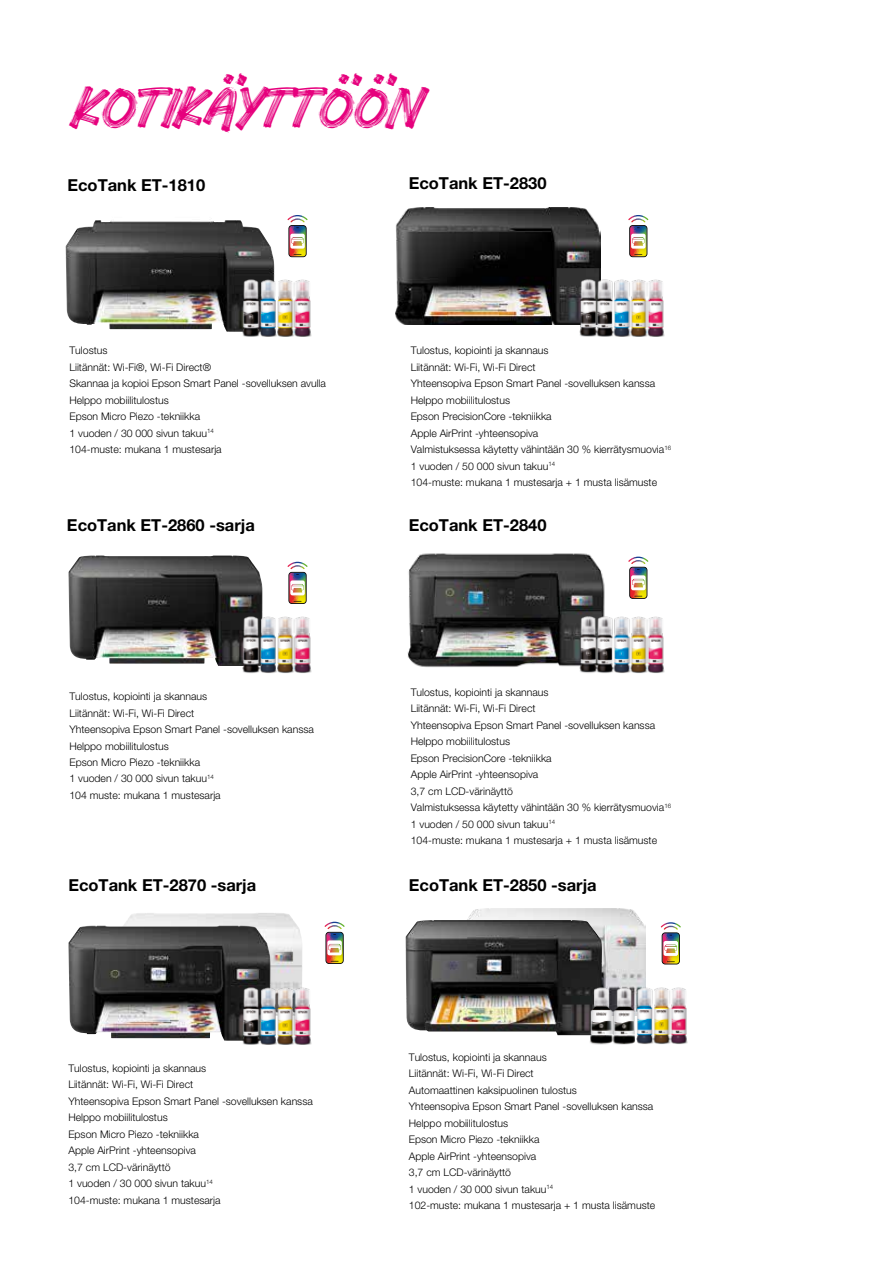
<style>
.page{position:relative;width:893px;height:1263px;background:#fff}
.page>*{position:absolute;margin:0;border:0;box-sizing:border-box;transform-origin:0 0}
.t1{font:48px "Briche";color:#e6007d}
.t2{font:700 16.5px "Helvetica Neue LT";color:#000}
.t3{font:300 10.5px/16.5px "Helvetica Neue LT";color:#000}
</style>
<div class="page">
<img style="left:467px;top:909px;width:178px;height:76px">
<img style="left:124px;top:913px;width:178px;height:72px">
<img style="left:66px;top:220px;width:208px;height:112px">
<img style="left:68px;top:555px;width:194px;height:111px">
<img style="left:68px;top:925px;width:202px;height:116px">
<img style="left:395px;top:208px;width:205px;height:117px">
<img style="left:407px;top:553px;width:234px;height:114px">
<img style="left:406px;top:920px;width:196px;height:115px">
<img style="left:240px;top:277px;width:72px;height:60px">
<img style="left:596px;top:277px;width:69px;height:60px">
<img style="left:576px;top:277px;width:20px;height:60px">
<img style="left:596px;top:614px;width:69px;height:59px">
<img style="left:576px;top:614px;width:20px;height:59px">
<img style="left:240px;top:614px;width:72px;height:59px">
<img style="left:240px;top:985px;width:72px;height:60px">
<img style="left:613px;top:985px;width:75px;height:60px">
<img style="left:587px;top:985px;width:26px;height:60px">
<svg style="left:325px;top:922px;width:20px;height:42px"></svg>
<svg style="left:628px;top:215px;width:20px;height:42px"></svg>
<svg style="left:628px;top:557px;width:20px;height:42px"></svg>
<svg style="left:661px;top:922px;width:20px;height:42px"></svg>
<svg style="left:287px;top:562px;width:21px;height:42px"></svg>
<svg style="left:287px;top:215px;width:21px;height:42px"></svg>
<h1 class="t1" style="left:68px;top:65px;width:350px">KOTIKÄYTTÖÖN</h1>
<h2 class="t2" style="left:67px;top:175px;width:139px">EcoTank ET-1810</h2>
<h2 class="t2" style="left:409px;top:173px;width:139px">EcoTank ET-2830</h2>
<p class="t3" style="left:69px;top:342px;width:258px">Tulostus<br>Liitännät: Wi-Fi®, Wi-Fi Direct®<br>Skannaa ja kopioi Epson Smart Panel -sovelluksen avulla<br>Helppo mobiilitulostus<br>Epson Micro Piezo ‑tekniikka<br>1 vuoden / 30 000 sivun takuu<sup>14<br></sup>104-muste: mukana 1 mustesarja</p>
<p class="t3" style="left:411px;top:342px;width:262px">Tulostus, kopiointi ja skannaus<br>Liitännät: Wi-Fi, Wi-Fi Direct<br>Yhteensopiva Epson Smart Panel -sovelluksen kanssa Helppo mobiilitulostus<br>Epson PrecisionCore ‑tekniikka<br>Apple AirPrint -yhteensopiva<br>Valmistuksessa käytetty vähintään 30 % kierrätysmuovia<sup>16<br></sup>1 vuoden / 50 000 sivun takuu<sup>14<br></sup>104-muste: mukana 1 mustesarja + 1 musta lisämuste</p>
<h2 class="t2" style="left:67px;top:514px;width:189px">EcoTank ET-2860 -sarja</h2>
<h2 class="t2" style="left:409px;top:514px;width:139px">EcoTank ET-2840</h2>
<p class="t3" style="left:69px;top:688px;width:246px">Tulostus, kopiointi ja skannaus<br>Liitännät: Wi-Fi, Wi-Fi Direct<br>Yhteensopiva Epson Smart Panel -sovelluksen kanssa Helppo mobiilitulostus<br>Epson Micro Piezo ‑tekniikka<br>1 vuoden / 30 000 sivun takuu<sup>14<br></sup>104 muste: mukana 1 mustesarja</p>
<p class="t3" style="left:411px;top:683px;width:262px">Tulostus, kopiointi ja skannaus<br>Liitännät: Wi-Fi, Wi-Fi Direct<br>Yhteensopiva Epson Smart Panel -sovelluksen kanssa Helppo mobiilitulostus<br>Epson PrecisionCore ‑tekniikka<br>Apple AirPrint -yhteensopiva<br>3,7 cm LCD-värinäyttö<br>Valmistuksessa käytetty vähintään 30 % kierrätysmuovia<sup>16<br></sup>1 vuoden / 50 000 sivun takuu<sup>14<br></sup>104-muste: mukana 1 mustesarja + 1 musta lisämuste</p>
<h2 class="t2" style="left:68px;top:875px;width:189px">EcoTank ET-2870 -sarja</h2>
<h2 class="t2" style="left:409px;top:875px;width:189px">EcoTank ET-2850 -sarja</h2>
<p class="t3" style="left:68px;top:1059px;width:246px">Tulostus, kopiointi ja skannaus<br>Liitännät: Wi-Fi, Wi-Fi Direct<br>Yhteensopiva Epson Smart Panel -sovelluksen kanssa<br>Helppo mobiilitulostus<br>Epson Micro Piezo ‑tekniikka<br>Apple AirPrint -yhteensopiva<br>3,7 cm LCD-värinäyttö<br>1 vuoden / 30 000 sivun takuu<sup>14<br></sup>104-muste: mukana 1 mustesarja</p>
<p class="t3" style="left:409px;top:1048px;width:248px">Tulostus, kopiointi ja skannaus<br>Liitännät: Wi-Fi, Wi-Fi Direct<br>Automaattinen kaksipuolinen tulostus<br>Yhteensopiva Epson Smart Panel -sovelluksen kanssa Helppo mobiilitulostus<br>Epson Micro Piezo ‑tekniikka<br>Apple AirPrint -yhteensopiva<br>3,7 cm LCD-värinäyttö<br>1 vuoden / 30 000 sivun takuu<sup>14<br></sup>102-muste: mukana 1 mustesarja + 1 musta lisämuste</p>
</div>
